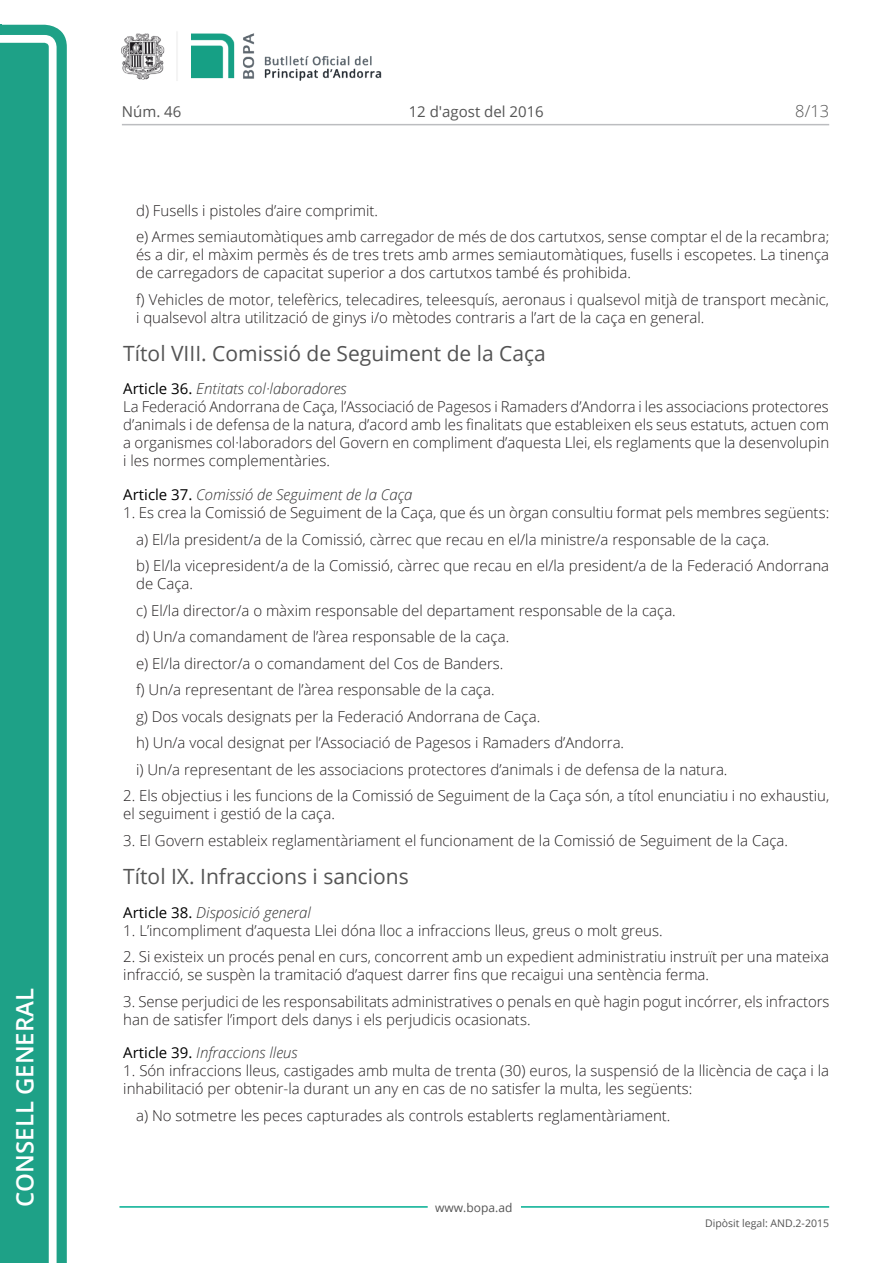
<style>
.page{position:relative;width:893px;height:1263px;background:#fff}
.page>*{position:absolute;margin:0;border:0;box-sizing:border-box;transform-origin:0 0}
.t1{font:600 24px "Open Sans";color:#fff}
.Titol_4{font:21px "Open Sans";color:#545454}
.t2{font:300 16.5px "Open Sans";color:#545454}
.Body_text{font:300 15px/18px "Open Sans";color:#231f20}
.Body_text_i{font:300 15px/18px "Open Sans";color:#231f20}
.Titol_7{font:italic 300 15px "Open Sans";color:#303030}
.t3{font:15px "Open Sans";color:#545454}
.t4{font:12px "Open Sans";color:#545454}
.t5{font:10.5px "Open Sans";color:#545454}
.s1{font-weight:400;font-style:normal;color:#000}
</style>
<div class="page">
<svg style="left:0;top:25px;width:67px;height:1238px;fill:#1ea187"></svg>
<div style="left:0;top:43px;width:49px;height:1220px;background:#1ea187"></div>
<img style="left:122px;top:32px;width:260px;height:49px">
<hr style="left:119px;top:1206px;width:309px;height:2px;background:#00ae91">
<hr style="left:521px;top:1206px;width:308px;height:2px;background:#00ae91">
<hr style="left:122px;top:124px;width:707px;height:1px;background:#bcbdc0">
<h1 class="t1" style="left:8px;top:1207px;width:220px;rotate:-90deg">Consell General</h1>
<p class="t3" style="left:122px;top:102px;width:61px">Núm. 46</p>
<p class="t3" style="left:409px;top:102px;width:137px">12 d'agost del 2016</p>
<p class="t2" style="left:795px;top:100px;width:35px">8/13</p>
<p class="Body_text_i" style="left:136px;top:201px;width:244px">d) Fusells i pistoles d’aire comprimit.</p>
<p class="Body_text_i" style="left:136px;top:227px;width:695px;text-align:justify">e) Armes semiautomàtiques amb carregador de més de dos cartutxos, sense comptar el de la recambra; és a dir, el màxim permès és de tres trets amb armes semiautomàtiques, fusells i escopetes. La tinença de carregadors de capacitat superior a dos cartutxos també és prohibida.</p>
<p class="Body_text_i" style="left:136px;top:290px;width:695px">f) Vehicles de motor, telefèrics, telecadires, teleesquís, aeronaus i qualsevol mitjà de transport mecànic, i qualsevol altra utilització de ginys i/o mètodes contraris a l’art de la caça en general.</p>
<p class="Titol_4" style="left:123px;top:339px;width:424px">Títol VIII. Comissió de Seguiment de la Caça</p>
<p class="Titol_7" style="left:123px;top:379px;width:225px"><span class="s1">Article 36.</span> Entitats col·laboradores</p>
<p class="Body_text" style="left:123px;top:398px;width:707px;text-align:justify">La Federació Andorrana de Caça, l’Associació de Pagesos i Ramaders d’Andorra i les associacions protectores d’animals i de defensa de la natura, d’acord amb les finalitats que estableixen els seus estatuts, actuen com a organismes col·laboradors del Govern en compliment d’aquesta Llei, els reglaments que la desenvolupin i les normes complementàries.</p>
<p class="Titol_7" style="left:123px;top:484px;width:291px"><span class="s1">Article 37.</span> Comissió de Seguiment de la Caça</p>
<p class="Body_text" style="left:123px;top:503px;width:707px">1. Es crea la Comissió de Seguiment de la Caça, que és un òrgan consultiu format pels membres següents:</p>
<p class="Body_text_i" style="left:136px;top:530px;width:635px">a) El/la president/a de la Comissió, càrrec que recau en el/la ministre/a responsable de la caça.</p>
<p class="Body_text_i" style="left:136px;top:556px;width:695px">b) El/la vicepresident/a de la Comissió, càrrec que recau en el/la president/a de la Federació Andorrana de Caça.</p>
<p class="Body_text_i" style="left:136px;top:601px;width:541px">c) El/la director/a o màxim responsable del departament responsable de la caça.</p>
<p class="Body_text_i" style="left:136px;top:627px;width:375px">d) Un/a comandament de l’àrea responsable de la caça.</p>
<p class="Body_text_i" style="left:136px;top:654px;width:369px">e) El/la director/a o comandament del Cos de Banders.</p>
<p class="Body_text_i" style="left:136px;top:680px;width:360px">f) Un/a representant de l’àrea responsable de la caça.</p>
<p class="Body_text_i" style="left:136px;top:707px;width:406px">g) Dos vocals designats per la Federació Andorrana de Caça.</p>
<p class="Body_text_i" style="left:136px;top:733px;width:490px">h) Un/a vocal designat per l’Associació de Pagesos i Ramaders d’Andorra.</p>
<p class="Body_text_i" style="left:136px;top:760px;width:593px">i) Un/a representant de les associacions protectores d’animals i de defensa de la natura.</p>
<p class="Body_text" style="left:123px;top:786px;width:707px">2. Els objectius i les funcions de la Comissió de Seguiment de la Caça són, a títol enunciatiu i no exhaustiu, el seguiment i gestió de la caça.</p>
<p class="Body_text" style="left:123px;top:831px;width:666px">3. El Govern estableix reglamentàriament el funcionament de la Comissió de Seguiment de la Caça.</p>
<p class="Titol_4" style="left:123px;top:862px;width:287px">Títol IX. Infraccions i sancions</p>
<p class="Titol_7" style="left:123px;top:902px;width:189px"><span class="s1">Article 38.</span> Disposició general</p>
<p class="Body_text" style="left:123px;top:921px;width:541px">1. L’incompliment d’aquesta Llei dóna lloc a infraccions lleus, greus o molt greus.</p>
<p class="Body_text" style="left:123px;top:947px;width:707px">2. Si existeix un procés penal en curs, concorrent amb un expedient administratiu instruït per una mateixa infracció, se suspèn la tramitació d’aquest darrer fins que recaigui una sentència ferma.</p>
<p class="Body_text" style="left:123px;top:992px;width:708px">3. Sense perjudici de les responsabilitats administratives o penals en què hagin pogut incórrer, els infractors han de satisfer l’import dels danys i els perjudicis ocasionats.</p>
<p class="Titol_7" style="left:123px;top:1042px;width:176px"><span class="s1">Article 39.</span> Infraccions lleus</p>
<p class="Body_text" style="left:123px;top:1061px;width:707px">1. Són infraccions lleus, castigades amb multa de trenta (30) euros, la suspensió de la llicència de caça i la inhabilitació per obtenir-la durant un any en cas de no satisfer la multa, les següents:</p>
<p class="Body_text_i" style="left:136px;top:1106px;width:536px">a) No sotmetre les peces capturades als controls establerts reglamentàriament.</p>
<p class="t4" style="left:435px;top:1199px;width:79px">www.bopa.ad</p>
<p class="t5" style="left:705px;top:1216px;width:125px">Dipòsit legal: AND.2-2015</p>
</div>
